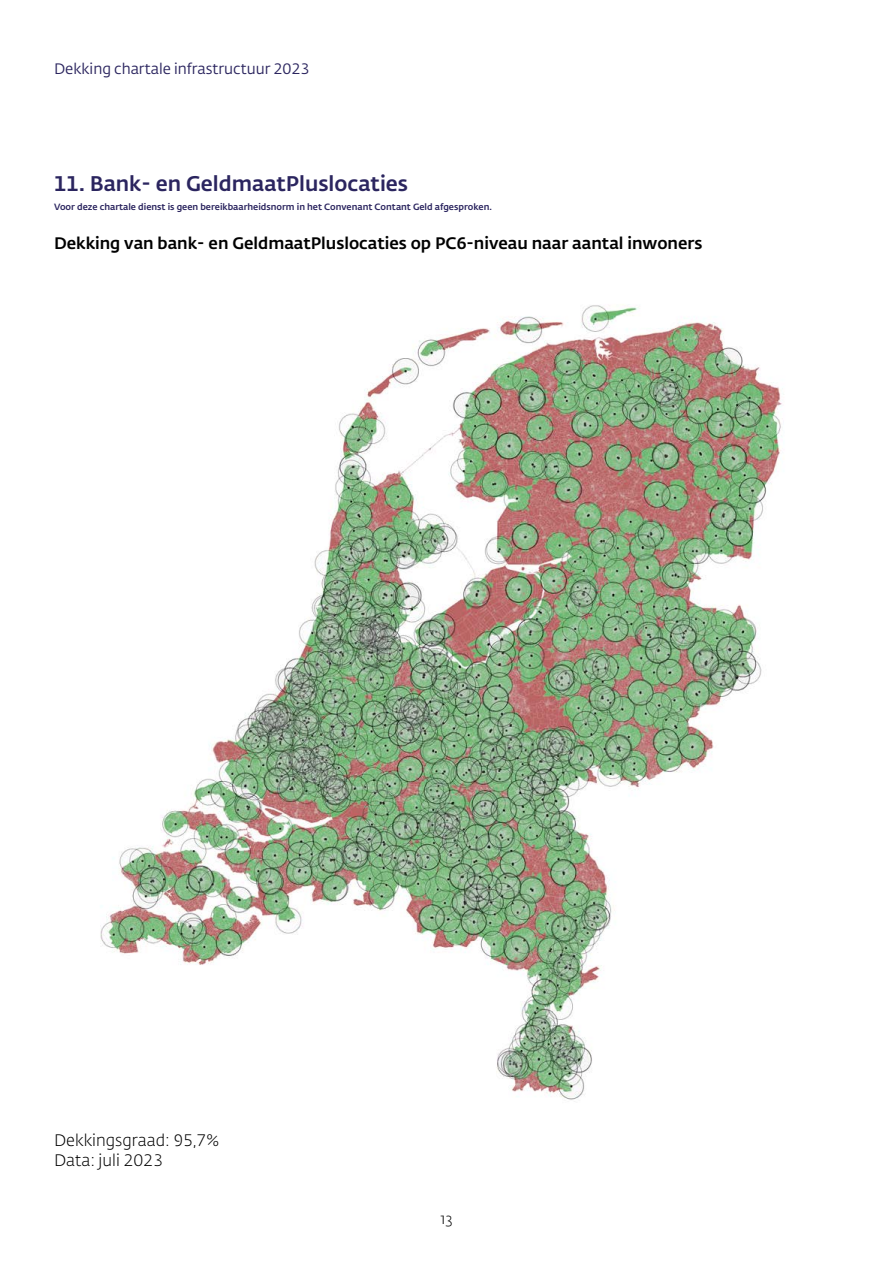
<style>
.page{position:relative;width:893px;height:1263px;background:#fff}
.page>*{position:absolute;margin:0;border:0;box-sizing:border-box;transform-origin:0 0}
.t1{font:500 21px "DNB Fedra";color:#2b255f}
.t2{font:500 16.5px "DNB Fedra";color:#000}
.t3{font:300 16.5px/19.5px "DNB Fedra";color:#000}
.t4{font:15px "DNB Fedra";color:#2b255f}
.t5{font:300 15px "DNB Fedra";color:#000}
.t6{font:500 9px "DNB Fedra";color:#2b255f}
</style>
<div class="page">
<img style="left:100px;top:305px;width:682px;height:795px">
<h3 class="t4" style="left:54px;top:59px;width:257px">Dekking chartale infrastructuur 2023</h3>
<h1 class="t1" style="left:54px;top:170px;width:355px">11. Bank- en GeldmaatPluslocaties</h1>
<p class="t6" style="left:54px;top:201px;width:439px">Voor deze chartale dienst is geen bereikbaarheidsnorm in het Convenant Contant Geld afgesproken.</p>
<h2 class="t2" style="left:54px;top:233px;width:650px">Dekking van bank- en GeldmaatPluslocaties op PC6-niveau naar aantal inwoners</h2>
<h2 class="t3" style="left:54px;top:1131px;width:167px">Dekkingsgraad: 95,7%<br>Data: juli 2023</h2>
<h3 class="t5" style="left:440px;top:1210px;width:14px">13</h3>
</div>
